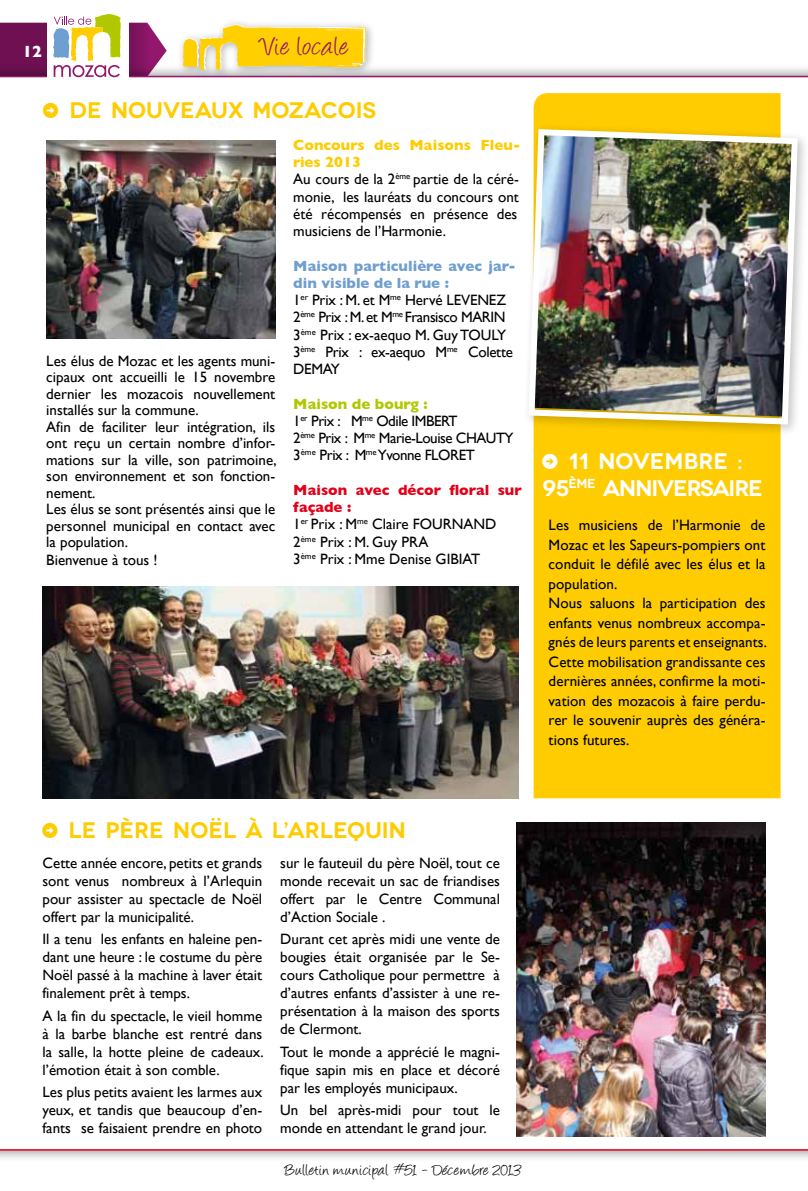
<style>
.page{position:relative;width:808px;height:1191px;background:#fff}
.page>*{position:absolute;margin:0;border:0;box-sizing:border-box;transform-origin:0 0}
.t1{font:30px "Angelina";letter-spacing:.02em;color:#93176d}
.t2{font:600 22.5px "Novecentowide";color:#fecc00}
.t3{font:600 22.5px/27px "Novecentowide";letter-spacing:-.05em;color:#fff}
.t4{font:18px "Angelina";letter-spacing:.02em;color:#000}
.t5{font:700 16.5px "Gill Sans";color:#fff}
.t6{font:15px/18px "Gill Sans";color:#000;text-align:justify}
.t7{font:15px/17.2px "Gill Sans";letter-spacing:-.02em;color:#000}
.t8{font:15px/17.2px "Gill Sans";letter-spacing:-.03em;color:#000}
.s1{font-family:"Iconic Stroke";font-weight:400}
.s2{font-weight:700;color:#fecc00}
.s3{font-weight:700;color:#6f9ed0}
.s4{font-weight:700;color:#b1c800}
.s5{font-weight:700;color:#e2001a}
</style>
<div class="page">
<div style="left:534px;top:93px;width:246px;height:705px;background:#fecc00"></div>
<div style="left:0;top:0;width:808px;height:78px;background:#000;opacity:.35"></div>
<hr style="left:0;top:76px;width:808px;height:1px;background:#93176d">
<div style="left:47px;top:10px;width:82px;height:73px;background:#fff"></div>
<svg style="left:0;top:14px;width:167px;height:63px"></svg>
<div style="left:0;top:1148px;width:808px;height:43px;background:#000;opacity:.35"></div>
<hr style="left:0;top:1149px;width:808px;height:1px;background:#e2001a">
<div style="left:177px;top:19px;width:199px;height:61px;background:#000;opacity:.3"></div>
<img style="left:183px;top:25px;width:183px;height:45px">
<img style="left:46px;top:140px;width:229px;height:198px">
<img style="left:43px;top:587px;width:475px;height:211px">
<img style="left:516px;top:822px;width:249px;height:314px">
<div style="left:522px;top:123px;width:286px;height:313px;background:#000;opacity:.23"></div>
<img style="left:525px;top:126px;width:276px;height:301px">
<p class="t5" style="left:23px;top:42px;width:21px">12</p>
<h1 class="t1" style="left:260px;top:34px;width:91px">Vie locale</h1>
<h2 class="t2" style="left:43px;top:96px;width:334px"><span class="s1">$</span> DE NOUVEAUX MOZACOIS</h2>
<p class="t6" style="left:46px;top:352px;width:232px;line-height:16.5px;text-align:left">Les élus de Mozac et les agents muni&shy;cipaux ont accueilli le 15 novembre dernier les mozacois nouvellement installés sur la commune.<br>Afin de faciliter leur intégration, ils ont reçu un certain nombre d’infor&shy;mations sur la ville, son patrimoine, son environnement et son fonction&shy;nement.<br>Les élus se sont présentés ainsi que le personnel municipal en contact avec la population.<br>Bienvenue à tous !</p>
<p class="t6" style="left:293px;top:136px;width:229px;line-height:17.2px;text-align:left"><span class="s2">Concours des Maisons Fleu&shy;ries 2013<br></span>Au cours de la 2<sup>ème</sup> partie de la céré&shy;monie, les lauréats du concours ont été récompensés en présence des musiciens de l’Harmonie.</p>
<p class="t7" style="left:293px;top:257px;width:224px"><span class="s3">Maison particulière avec jar&shy;din visible de la rue :<br></span>1<sup>er</sup> Prix : M. et M<sup>me</sup> Hervé LEVENEZ<br>2<sup>ème</sup> Prix : M. et M<sup>me</sup> Fransisco MARIN<br>3<sup>ème</sup> Prix : ex-aequo M. Guy TOULY<br>3<sup>ème</sup> Prix : ex-aequo M<sup>me</sup> Colette<br>DEMAY</p>
<p class="t8" style="left:293px;top:395px;width:222px"><span class="s4">Maison de bourg :<br></span>1<sup>er</sup> Prix : M<sup>me</sup> Odile IMBERT<br>2<sup>ème</sup> Prix : M<sup>me</sup> Marie-Louise CHAUTY<br>3<sup>ème</sup> Prix : M<sup>me</sup> Yvonne FLORET</p>
<p class="t6" style="left:293px;top:481px;width:230px;line-height:17.2px;text-align:left"><span class="s5">Maison avec décor floral sur façade :<br></span>1<sup>er</sup> Prix : M<sup>me</sup> Claire FOURNAND<br>2<sup>ème</sup> Prix : M. Guy PRA<br>3<sup>ème</sup> Prix : Mme Denise GIBIAT</p>
<h2 class="t3" style="left:543px;top:447px;width:222px"><span class="s1">$</span> 11 NOVEMBRE :<br>95<sup>ÈME</sup> ANNIVERSAIRE</h2>
<p class="t6" style="left:549px;top:515px;width:220px;line-height:19.5px;text-align:left">Les musiciens de l’Harmonie de<br>Mozac et les Sapeurs-pompiers ont conduit le défilé avec les élus et la population.<br>Nous saluons la participation des enfants venus nombreux accompa&shy;gnés de leurs parents et enseignants.<br>Cette mobilisation grandissante ces dernières années, confirme la moti&shy;vation des mozacois à faire perdu&shy;rer le souvenir auprès des généra&shy;tions futures.</p>
<h2 class="t2" style="left:43px;top:817px;width:365px"><span class="s1">$</span> LE PÈRE NOËL À L’ARLEQUIN</h2>
<p class="t6" style="left:43px;top:854px;width:221px">Cette année encore, petits et grands sont venus nombreux à l’Arlequin pour assister au spectacle de Noël offert par la municipalité.</p>
<p class="t6" style="left:43px;top:930px;width:221px">Il a tenu les enfants en haleine pen&shy;dant une heure : le costume du père Noël passé à la machine à laver était finalement prêt à temps.</p>
<p class="t6" style="left:43px;top:1006px;width:223px">A la fin du spectacle, le vieil homme à la barbe blanche est rentré dans la salle, la hotte pleine de cadeaux. l’émotion était à son comble.</p>
<p class="t6" style="left:43px;top:1082px;width:221px">Les plus petits avaient les larmes aux yeux, et tandis que beaucoup d’en&shy;fants se faisaient prendre en photo</p>
<p class="t6" style="left:280px;top:854px;width:221px">sur le fauteuil du père Noël, tout ce monde recevait un sac de friandises offert par le Centre Communal d’Action Sociale .</p>
<p class="t6" style="left:280px;top:930px;width:221px">Durant cet après midi une vente de bougies était organisée par le Se&shy;cours Catholique pour permettre à d’autres enfants d’assister à une re&shy;présentation à la maison des sports de Clermont.</p>
<p class="t6" style="left:280px;top:1042px;width:221px">Tout le monde a apprécié le magni&shy;fique sapin mis en place et décoré par les employés municipaux.</p>
<p class="t6" style="left:280px;top:1100px;width:221px">Un bel après-midi pour tout le monde en attendant le grand jour.</p>
<p class="t4" style="left:285px;top:1162px;width:237px">Bulletin municipal #51 - Décembre 2013</p>
</div>
